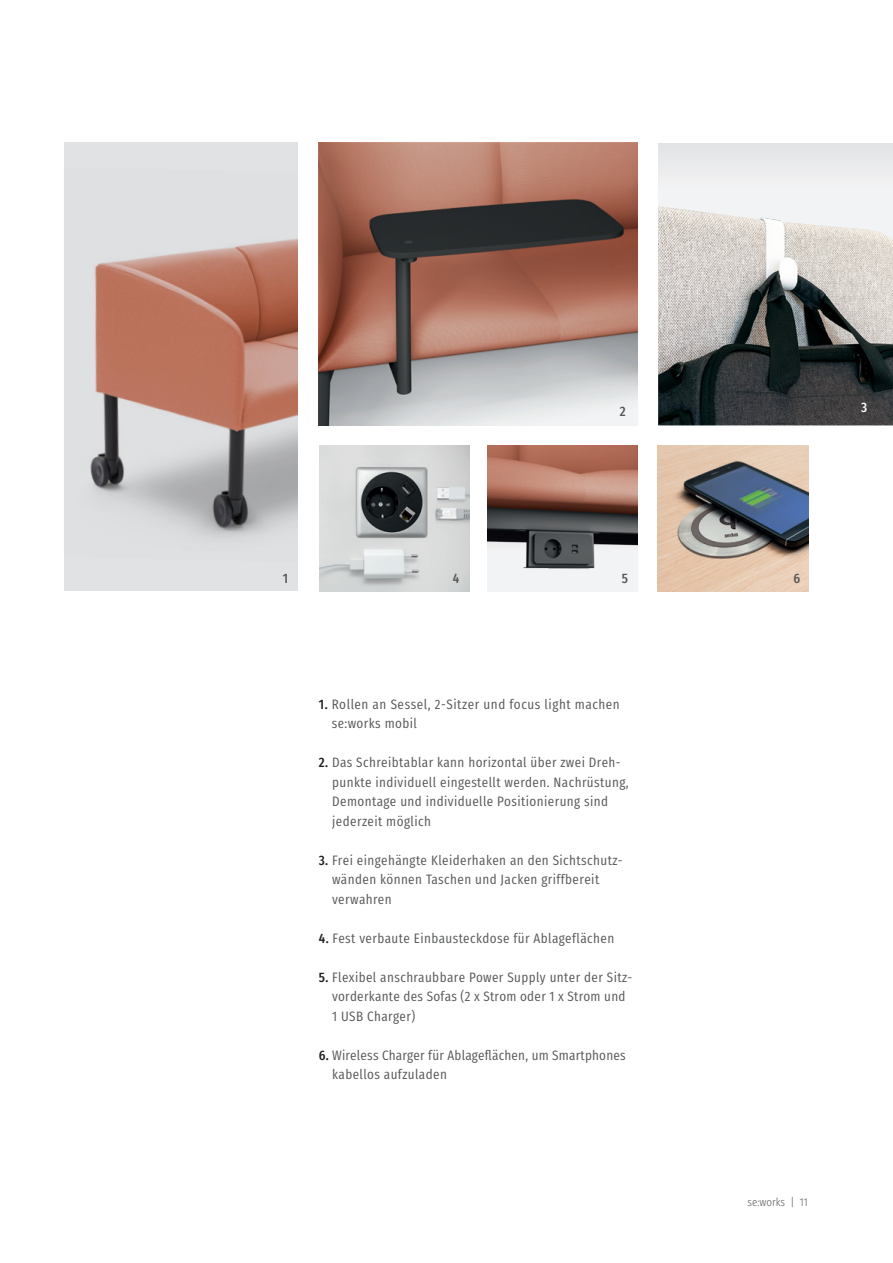
<style>
.page{position:relative;width:893px;height:1263px;background:#fff}
.page>*{position:absolute;margin:0;border:0;box-sizing:border-box;transform-origin:0 0}
.t1{font:13.5px/19.5px "Sedus Text Condensed";letter-spacing:.03em;color:#57585a}
.t2{font:700 13.5px "Sedus Text Condensed";color:#57585a}
.t3{font:700 13.5px "Sedus Text Condensed";color:#fff}
.t4{font:300 11.25px "Sedus Text Condensed";color:#57585a}
.s1{font-weight:700;color:#231f20}
</style>
<div class="page">
<div style="left:658px;top:143px;width:235px;height:146px;background:#eeeeef"></div>
<img style="left:319px;top:143px;width:319px;height:282px">
<img style="left:658px;top:445px;width:150px;height:146px">
<img style="left:487px;top:445px;width:151px;height:146px">
<img style="left:658px;top:206px;width:235px;height:219px">
<img style="left:319px;top:445px;width:150px;height:146px">
<div style="left:64px;top:143px;width:233px;height:448px;background:#e1e2e4"></div>
<img style="left:90px;top:238px;width:207px;height:302px">
<p class="t2" style="left:620px;top:399px;width:7px">2</p>
<p class="t3" style="left:861px;top:395px;width:8px">3</p>
<p class="t2" style="left:283px;top:565px;width:7px">1</p>
<p class="t2" style="left:453px;top:565px;width:8px">4</p>
<p class="t2" style="left:622px;top:565px;width:8px">5</p>
<p class="t2" style="left:793px;top:565px;width:8px">6</p>
<p class="t1" style="left:332px;top:693px;width:290px;text-indent:-13px"><span class="s1">1.</span> Rollen an Sessel, 2-Sitzer und focus light machen se:works mobil</p>
<p class="t1" style="left:332px;top:751px;width:298px;text-indent:-13px"><span class="s1">2.</span> Das Schreibtablar kann horizontal über zwei Dreh&shy;punkte individuell eingestellt werden. Nachrüstung, Demontage und individuelle Positionierung sind jederzeit möglich</p>
<p class="t1" style="left:332px;top:849px;width:292px;text-indent:-13px"><span class="s1">3.</span> Frei eingehängte Kleiderhaken an den Sichtschutz&shy;wänden können Taschen und Jacken griffbereit verwahren</p>
<p class="t1" style="left:319px;top:927px;width:297px"><span class="s1">4.</span> Fest verbaute Einbausteckdose für Ablageflächen</p>
<p class="t1" style="left:332px;top:966px;width:302px;text-indent:-13px"><span class="s1">5.</span> Flexibel anschraubbare Power Supply unter der Sitz&shy;vorderkante des Sofas (2 x Strom oder 1 x Strom und<br>1 USB Charger)</p>
<p class="t1" style="left:332px;top:1044px;width:295px;text-indent:-13px"><span class="s1">6.</span> Wireless Charger für Ablageflächen, um Smartphones kabellos aufzuladen</p>
<p class="t4" style="left:748px;top:1192px;width:62px">se:works | 11</p>
</div>
